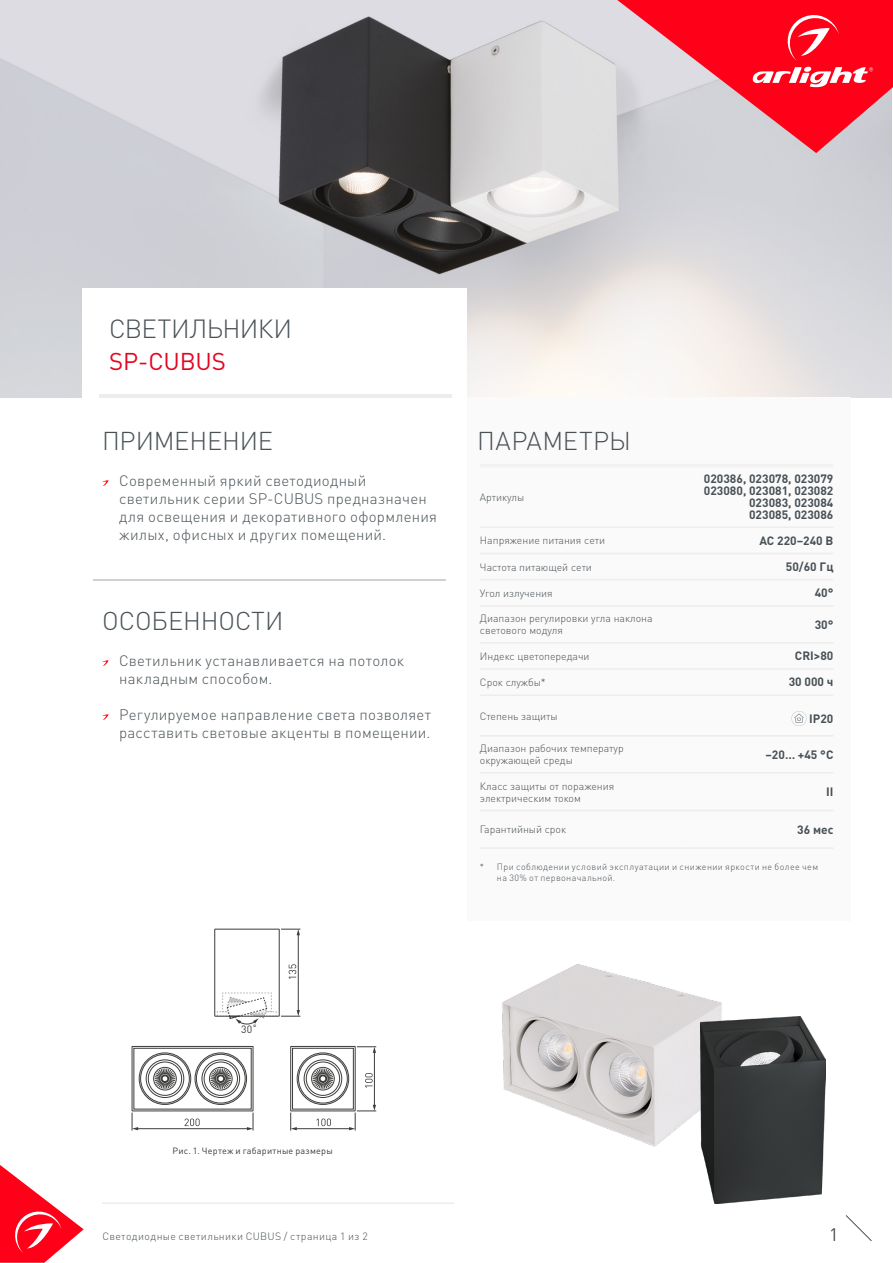
<style>
.page{position:relative;width:893px;height:1263px;background:#fff}
.page>*{position:absolute;margin:0;border:0;box-sizing:border-box;transform-origin:0 0}
.t1{font:300 25.95px "DIN Pro";letter-spacing:-.025em;color:#485156}
.t2{font:300 25.5px "DIN Pro";letter-spacing:-.005em;color:#485156}
.t3{font:300 25.5px "DIN Pro";letter-spacing:.015em;color:#485156}
.t4{font:24px "DIN Pro";letter-spacing:-.005em;color:#e40521}
.t5{font:18px "DIN Pro";color:#485156}
.t6{font:300 15px/18px "DIN Pro";letter-spacing:.02em;color:#485156}
.t7{font:700 12px/12px "DIN Pro";color:#485156;text-align:right}
.t8{font:300 10.5px/12px "DIN Pro";color:#485156}
.t9{font:300 10.5px "DIN Pro";letter-spacing:.035em;color:#485156}
.t10{font:10.5px "DIN Pro";color:#3c3c3b}
.t11{font:300 9px/10.5px "DIN Pro";letter-spacing:.04em;color:#485156}
.t12{font:9px "DIN Pro";letter-spacing:.025em;color:#3c3c3b}
</style>
<div class="page">
<svg style="left:845px;top:1215px;width:27px;height:26px"></svg>
<img style="left:502px;top:964px;width:220px;height:183px">
<img style="left:0;top:0;width:892px;height:397px">
<div style="left:82px;top:288px;width:384px;height:117px;background:#fff"></div>
<div style="left:467px;top:397px;width:383px;height:524px;background:#fbfafa"></div>
<svg style="left:102px;top:480px;width:7px;height:6px"></svg>
<hr style="left:99px;top:394px;width:352px;height:3px;background:#ededed">
<hr style="left:94px;top:580px;width:352px;height:1px;background:#d0d0d0">
<hr style="left:102px;top:1203px;width:352px;height:1px;background:#e3e3e3">
<svg style="left:102px;top:660px;width:7px;height:6px"></svg>
<svg style="left:102px;top:714px;width:7px;height:6px"></svg>
<hr style="left:480px;top:464px;width:206px;height:4px;background:#f2f2f2">
<hr style="left:686px;top:464px;width:147px;height:4px;background:#f2f2f2">
<hr style="left:480px;top:526px;width:206px;height:2px;background:#ededed">
<hr style="left:686px;top:526px;width:147px;height:2px;background:#ededed">
<hr style="left:480px;top:553px;width:206px;height:1px;background:#ededed">
<hr style="left:686px;top:553px;width:147px;height:1px;background:#ededed">
<hr style="left:480px;top:579px;width:206px;height:1px;background:#ededed">
<hr style="left:686px;top:579px;width:147px;height:1px;background:#ededed">
<hr style="left:480px;top:642px;width:206px;height:2px;background:#ededed">
<hr style="left:686px;top:642px;width:147px;height:2px;background:#ededed">
<hr style="left:480px;top:668px;width:206px;height:2px;background:#ededed">
<hr style="left:686px;top:668px;width:147px;height:2px;background:#ededed">
<hr style="left:480px;top:694px;width:206px;height:2px;background:#ededed">
<hr style="left:686px;top:694px;width:147px;height:2px;background:#ededed">
<hr style="left:480px;top:847px;width:206px;height:2px;background:#ededed">
<hr style="left:686px;top:847px;width:147px;height:2px;background:#ededed">
<hr style="left:480px;top:735px;width:206px;height:1px;background:#ededed">
<hr style="left:686px;top:735px;width:147px;height:1px;background:#ededed">
<hr style="left:480px;top:772px;width:206px;height:1px;background:#ededed">
<hr style="left:686px;top:772px;width:147px;height:1px;background:#ededed">
<hr style="left:480px;top:810px;width:206px;height:1px;background:#ededed">
<hr style="left:686px;top:810px;width:147px;height:1px;background:#ededed">
<hr style="left:480px;top:605px;width:206px;height:2px;background:#ededed">
<hr style="left:686px;top:605px;width:147px;height:2px;background:#ededed">
<svg style="left:791px;top:711px;width:15px;height:15px"></svg>
<img style="left:701px;top:1017px;width:125px;height:186px">
<svg style="left:289px;top:964px;width:7px;height:15px"></svg>
<hr style="left:298px;top:934px;width:1px;height:77px;background:#3c3c3b">
<svg style="left:281px;top:929px;width:19px;height:6px"></svg>
<svg style="left:290px;top:1046px;width:86px;height:84px"></svg>
<svg style="left:131px;top:1046px;width:123px;height:84px"></svg>
<svg style="left:217px;top:992px;width:83px;height:32px"></svg>
<div style="left:214px;top:929px;width:66px;height:87px;border:1px solid #3c3c3b"></div>
<svg style="left:617px;top:0;width:276px;height:153px;background:#ec6171"></svg>
<svg style="left:0;top:1165px;width:84px;height:98px"></svg>
<h1 class="t1" style="left:109px;top:311px;width:185px">СВЕТИЛЬНИКИ</h1>
<h3 class="t4" style="left:109px;top:345px;width:118px">SP-CUBUS</h3>
<h2 class="t2" style="left:102px;top:423px;width:172px">ПРИМЕНЕНИЕ</h2>
<p class="t6" style="left:119px;top:471px;width:320px">Современный яркий светодиодный светильник серии SP-CUBUS предназначен для освещения и декоративного оформления жилых, офисных и других помещений.</p>
<h2 class="t2" style="left:102px;top:603px;width:183px">ОСОБЕННОСТИ</h2>
<p class="t6" style="left:119px;top:651px;width:287px">Светильник устанавливается на потолок накладным способом.</p>
<p class="t6" style="left:119px;top:705px;width:313px">Регулируемое направление света позволяет расставить световые акценты в помещении.</p>
<h2 class="t3" style="left:477px;top:423px;width:155px">ПАРАМЕТРЫ</h2>
<p class="t8" style="left:480px;top:490px;width:46px">Артикулы</p>
<p class="t7" style="left:704px;top:471px;width:131px">020386, 023078, 023079<br>023080, 023081, 023082<br>023083, 023084<br>023085, 023086</p>
<p class="t8" style="left:480px;top:534px;width:127px">Напряжение питания сети</p>
<p class="t7" style="left:759px;top:533px;width:76px">АС 220–240 B</p>
<p class="t8" style="left:480px;top:560px;width:114px">Частота питающей сети</p>
<p class="t7" style="left:786px;top:559px;width:49px">50/60 Гц</p>
<p class="t8" style="left:480px;top:586px;width:74px">Угол излучения</p>
<p class="t7" style="left:815px;top:585px;width:20px">40°</p>
<p class="t8" style="left:480px;top:612px;width:174px">Диапазон регулировки угла наклона светового модуля</p>
<p class="t7" style="left:815px;top:617px;width:20px">30°</p>
<p class="t8" style="left:480px;top:650px;width:111px">Индекс цветопередачи</p>
<p class="t7" style="left:795px;top:648px;width:40px">CRI&gt;80</p>
<p class="t8" style="left:480px;top:676px;width:67px">Срок службы*</p>
<p class="t7" style="left:789px;top:675px;width:46px">30 000 ч</p>
<p class="t8" style="left:480px;top:709px;width:79px">Степень защиты</p>
<p class="t7" style="left:809px;top:711px;width:26px">IP20</p>
<p class="t8" style="left:480px;top:742px;width:145px">Диапазон рабочих температур окружающей среды</p>
<p class="t7" style="left:765px;top:747px;width:69px">–20… +45 °С</p>
<p class="t8" style="left:480px;top:779px;width:136px">Класс защиты от поражения электрическим током</p>
<p class="t7" style="left:826px;top:784px;width:9px">II</p>
<p class="t8" style="left:480px;top:823px;width:88px">Гарантийный срок</p>
<p class="t7" style="left:797px;top:822px;width:38px">36 мес</p>
<p class="t11" style="left:497px;top:861px;width:323px;text-indent:-17px">* При соблюдении условий эксплуатации и снижении яркости не более чем на 30% от первоначальной.</p>
<p class="t10" style="left:241px;top:1022px;width:18px">30˚</p>
<p class="t12" style="left:173px;top:1144px;width:162px">Рис. 1. Чертеж и габаритные размеры</p>
<p class="t9" style="left:102px;top:1229px;width:267px">Светодиодные светильники CUBUS / страница 1 из 2</p>
<p class="t5" style="left:829px;top:1222px;width:11px">1</p>
</div>
